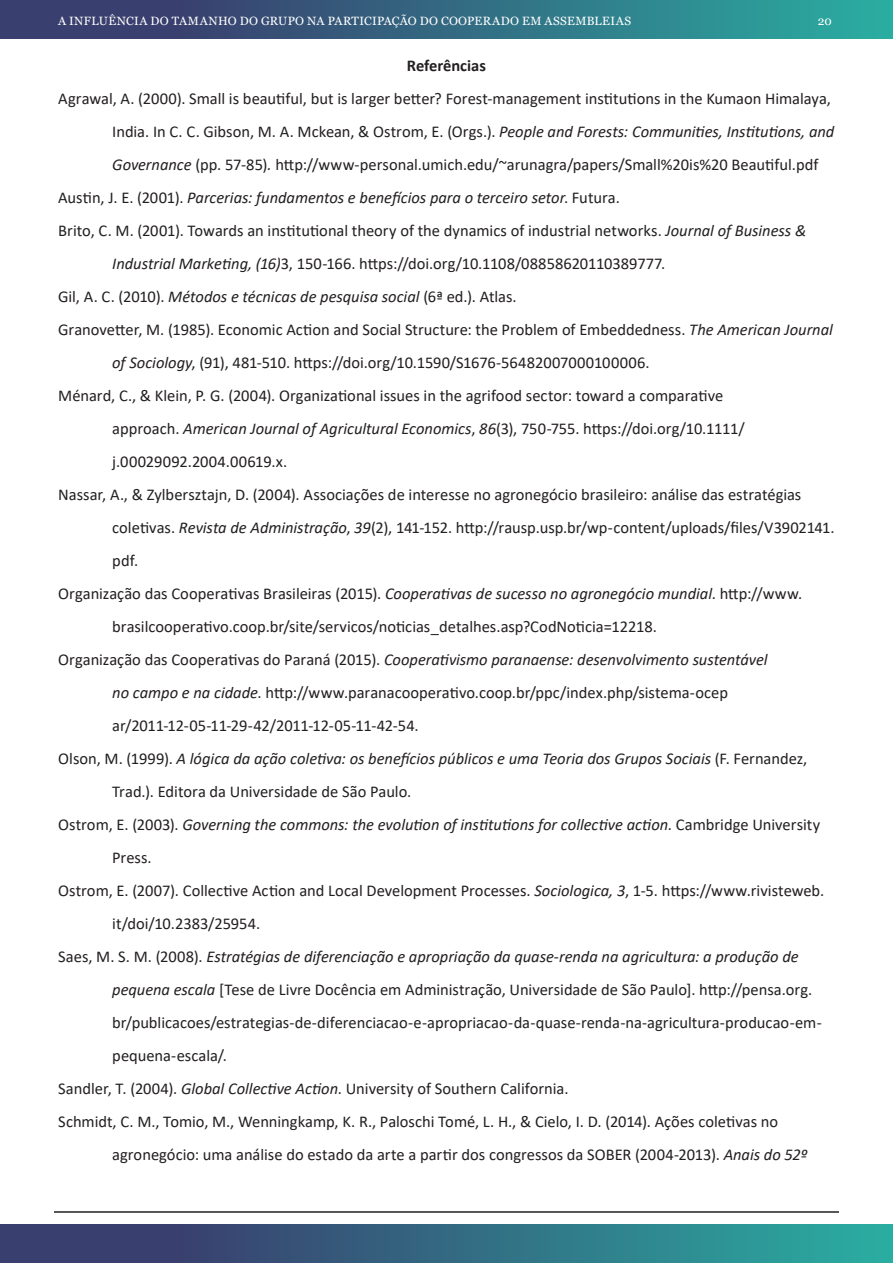
<style>
.page{position:relative;width:893px;height:1263px;background:#fff}
.page>*{position:absolute;margin:0;border:0;box-sizing:border-box;transform-origin:0 0}
.Referencias{font:16.5px/33px "Calibri";color:#231f20}
.Referencias-2{font:italic 16.5px/33px "Calibri";color:#231f20}
.Título_Nivel_1{font:700 16.5px "Calibri";color:#231f20}
.t1{font:12px "Georgia";letter-spacing:.025em;color:#fff}
.s1{font-style:italic}
.s2{font-style:normal}
</style>
<div class="page">
<div style="left:0;top:0;width:893px;height:38px;background:linear-gradient(to right,#3b2e66,#2baaa0)"></div>
<div style="left:0;top:1225px;width:893px;height:38px;background:linear-gradient(to right,#3b2e66,#2baaa0)"></div>
<hr style="left:54px;top:1211px;width:785px;height:2px;background:#231f20">
<p class="t1" style="left:58px;top:13px;width:575px">A INFLUÊNCIA DO TAMANHO DO GRUPO NA PARTICIPAÇÃO DO COOPERADO EM ASSEMBLEIAS</p>
<p class="t1" style="left:818px;top:13px;width:16px">20</p>
<p class="Título_Nivel_1" style="left:407px;top:53px;width:81px">Referências</p>
<p class="Referencias" style="left:112px;top:81px;width:724px;text-indent:-54px">Agrawal, A. (2000). Small is beautiful, but is larger better? Forest-management institutions in the Kumaon Himalaya,<br>India. In C. C. Gibson, M. A. Mckean, &amp; Ostrom, E. (Orgs.). <span class="s1">People and Forests: Communities, Institutions, and<br>Governance</span> (pp. 57-85)<span class="s1">.</span> http://www-personal.umich.edu/~arunagra/papers/Small%20is%20 Beautiful.pdf</p>
<p class="Referencias-2" style="left:58px;top:180px;width:563px"><span class="s2">Austin, J. E. (2001).</span> Parcerias: fundamentos e benefícios para o terceiro setor<span class="s2">. Futura.</span></p>
<p class="Referencias" style="left:112px;top:213px;width:695px;text-indent:-54px">Brito, C. M. (2001). Towards an institutional theory of the dynamics of industrial networks. <span class="s1">Journal of Business &amp;<br>Industrial Marketing, (16)</span>3, 150-166. https://doi.org/10.1108/08858620110389777.</p>
<p class="Referencias-2" style="left:58px;top:279px;width:460px"><span class="s2">Gil, A. C. (2010).</span> Métodos e técnicas de pesquisa social <span class="s2">(6ª ed.). Atlas.</span></p>
<p class="Referencias" style="left:112px;top:312px;width:722px;text-indent:-54px">Granovetter, M. (1985). Economic Action and Social Structure: the Problem of Embeddedness. <span class="s1">The American Journal of Sociology</span>, (91), 481-510. https://doi.org/10.1590/S1676-56482007000100006.</p>
<p class="Referencias" style="left:112px;top:378px;width:634px;text-indent:-54px">Ménard, C., &amp; Klein, P. G. (2004). Organizational issues in the agrifood sector: toward a comparative approach. <span class="s1">American Journal of Agricultural Economics</span>, <span class="s1">86</span>(3), 750-755. https://doi.org/10.1111/ j.00029092.2004.00619.x.</p>
<p class="Referencias" style="left:112px;top:477px;width:724px;text-indent:-54px">Nassar, A., &amp; Zylbersztajn, D. (2004). Associações de interesse no agronegócio brasileiro: análise das estratégias coletivas. <span class="s1">Revista de Administração</span>, <span class="s1">39</span>(2), 141-152. http://rausp.usp.br/wp-content/uploads/files/V3902141. pdf.</p>
<p class="Referencias" style="left:112px;top:576px;width:692px;text-indent:-54px">Organização das Cooperativas Brasileiras (2015). <span class="s1">Cooperativas de sucesso no agronegócio mundial</span>. http://www. brasilcooperativo.coop.br/site/servicos/noticias_detalhes.asp?CodNoticia=12218.</p>
<p class="Referencias" style="left:112px;top:642px;width:657px;text-indent:-54px">Organização das Cooperativas do Paraná (2015). <span class="s1">Cooperativismo paranaense: desenvolvimento sustentável no campo e na cidade</span>. http://www.paranacooperativo.coop.br/ppc/index.php/sistema-ocep ar/2011-12-05-11-29-42/2011-12-05-11-42-54.</p>
<p class="Referencias-2" style="left:112px;top:741px;width:697px;text-indent:-54px"><span class="s2">Olson, M. (1999).</span> A lógica da ação coletiva: os benefícios públicos e uma Teoria dos Grupos Sociais <span class="s2">(F. Fernandez,<br>Trad.). Editora da Universidade de São Paulo.</span></p>
<p class="Referencias-2" style="left:112px;top:807px;width:709px;text-indent:-54px"><span class="s2">Ostrom, E. (2003).</span> Governing the commons: the evolution of institutions for collective action<span class="s2">. Cambridge University<br>Press.</span></p>
<p class="Referencias" style="left:112px;top:873px;width:713px;text-indent:-54px">Ostrom, E. (2007). Collective Action and Local Development Processes. <span class="s1">Sociologica, 3</span>, 1-5. https://www.rivisteweb. it/doi/10.2383/25954.</p>
<p class="Referencias" style="left:112px;top:939px;width:711px;text-indent:-54px">Saes, M. S. M. (2008). <span class="s1">Estratégias de diferenciação e apropriação da quase-renda na agricultura: a produção de pequena escala</span> [Tese de Livre Docência em Administração, Universidade de São Paulo]. http://pensa.org. br/publicacoes/estrategias-de-diferenciacao-e-apropriacao-da-quase-renda-na-agricultura-producao-em&shy;pequena-escala/.</p>
<p class="Referencias" style="left:58px;top:1071px;width:512px">Sandler, T. (2004). <span class="s1">Global Collective Action</span>. University of Southern California.</p>
<p class="Referencias" style="left:112px;top:1104px;width:697px;text-indent:-54px">Schmidt, C. M., Tomio, M., Wenningkamp, K. R., Paloschi Tomé, L. H., &amp; Cielo, I. D. (2014). Ações coletivas no agronegócio: uma análise do estado da arte a partir dos congressos da SOBER (2004-2013). <span class="s1">Anais do 52º</span></p>
</div>
